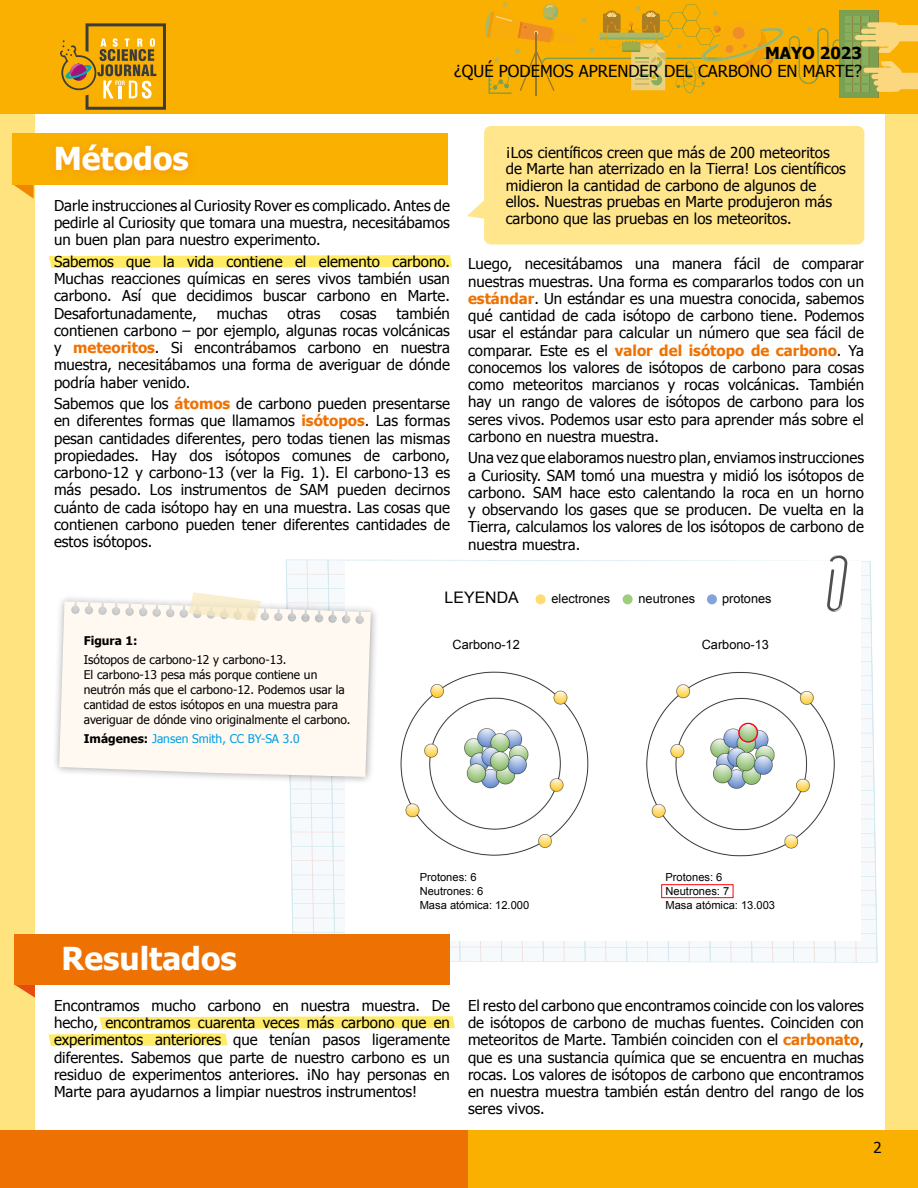
<style>
.page{position:relative;width:918px;height:1188px;background:#fff}
.page>*{position:absolute;margin:0;border:0;box-sizing:border-box;transform-origin:0 0}
.t1{font:700 31.5px "Tahoma";color:#fff}
.t2{font:16.5px "Tahoma";color:#000}
.t3{font:700 16.5px "Tahoma";color:#000}
.t4{font:15.9px "Arial";color:#000}
.t5{font:15px/17.2px "Tahoma";color:#000;text-align:justify}
.t6{font:12.75px "Arial";color:#000}
.t7{font:12px/15px "Tahoma";color:#000}
.t8{font:12px "Tahoma";color:#009fe3}
.t9{font:700 12px "Tahoma";color:#000}
.t10{font:11.1px/14px "Arial";color:#000}
.s1{font-weight:700;color:#ee7203}
.s2{font-weight:700;color:#000}
</style>
<div class="page">
<div style="left:0;top:2px;width:918px;height:1186px;background:#ffe37e"></div>
<div style="left:35px;top:100px;width:849px;height:1044px;background:#fff"></div>
<svg style="left:49px;top:255px;width:403px;height:13px;background:#ffec73"></svg>
<svg style="left:49px;top:1016px;width:406px;height:30px"></svg>
<div style="left:0;top:0;width:918px;height:113px;background:#f9b000"></div>
<svg style="left:839px;top:10px;width:38px;height:88px"></svg>
<div style="left:871px;top:74px;width:24px;height:5px;background:#fbd77f;border-radius:3px"></div>
<svg style="left:878px;top:68px;width:24px;height:24px"></svg>
<div style="left:876px;top:87px;width:18px;height:5px;background:#fbd77f;border-radius:3px"></div>
<div style="left:874px;top:80px;width:24px;height:6px;background:#fbd77f;border-radius:3px"></div>
<div style="left:864px;top:68px;width:24px;height:5px;background:#fbd77f;border-radius:3px"></div>
<svg style="left:881px;top:61px;width:37px;height:28px"></svg>
<svg style="left:876px;top:22px;width:24px;height:25px"></svg>
<div style="left:867px;top:22px;width:24px;height:6px;background:#fbd77f;border-radius:3px"></div>
<div style="left:861px;top:29px;width:24px;height:5px;background:#fbd77f;border-radius:3px"></div>
<div style="left:861px;top:41px;width:24px;height:5px;background:#fbd77f;border-radius:3px"></div>
<div style="left:855px;top:35px;width:24px;height:5px;background:#fbd77f;border-radius:3px"></div>
<svg style="left:879px;top:25px;width:39px;height:28px"></svg>
<hr style="left:536px;top:33px;width:1px;height:63px;background:#313c5b">
<svg style="left:485px;top:2px;width:385px;height:92px"></svg>
<svg style="left:14px;top:185px;width:20px;height:14px"></svg>
<div style="left:13px;top:133px;width:435px;height:52px;background:#f9b000"></div>
<div style="left:47px;top:136px;width:150px;height:44px;background:#f8a902"></div>
<div style="left:451px;top:1131px;width:467px;height:57px;background:#f9b000"></div>
<div style="left:0;top:1131px;width:468px;height:57px;background:#ee7203"></div>
<div style="left:51px;top:594px;width:328px;height:191px;background:#000;opacity:.35"></div>
<svg style="left:59px;top:554px;width:826px;height:408px"></svg>
<svg style="left:60px;top:23px;width:106px;height:87px"></svg>
<div style="left:467px;top:126px;width:397px;height:119px;background:#ffe58b"></div>
<svg style="left:15px;top:985px;width:20px;height:13px"></svg>
<div style="left:14px;top:935px;width:436px;height:50px;background:#ee7203"></div>
<p class="t3" style="left:765px;top:42px;width:98px">MAYO 2023</p>
<p class="t2" style="left:454px;top:60px;width:409px">¿QUÉ PODEMOS APRENDER DEL CARBONO EN MARTE?</p>
<h1 class="t1" style="left:54px;top:137px;width:137px">Métodos</h1>
<p class="t5" style="left:54px;top:196px;width:398px">Darle instrucciones al Curiosity Rover es complicado. Antes de pedirle al Curiosity que tomara una muestra, necesitábamos un buen plan para nuestro experimento.</p>
<p class="t5" style="left:54px;top:252px;width:398px">Sabemos que la vida contiene el elemento carbono.<br>Muchas reacciones químicas en seres vivos también usan carbono. Así que decidimos buscar carbono en Marte.<br>Desafortunadamente,</p>
<p class="t5" style="left:54px;top:304px;width:398px;text-indent:343px">también contienen carbono – por ejemplo, algunas rocas volcánicas y <span class="s1">meteoritos</span>. Si encontrábamos carbono en nuestra muestra, necesitábamos una forma de averiguar de dónde podría haber venido.</p>
<p class="t5" style="left:54px;top:394px;width:398px">Sabemos que los <span class="s1">átomos</span> de carbono pueden presentarse en diferentes formas que llamamos <span class="s1">isótopos</span>. Las formas pesan cantidades diferentes, pero todas tienen las mismas propiedades. Hay dos isótopos comunes de carbono, carbono-12 y carbono-13 (ver la Fig. 1). El carbono-13 es más pesado. Los instrumentos de SAM pueden decirnos cuánto de cada isótopo hay en una muestra. Las cosas que contienen carbono pueden tener diferentes cantidades de estos isótopos.</p>
<p class="t5" style="left:217px;top:304px;width:52px">muchas</p>
<p class="t5" style="left:288px;top:304px;width:34px">otras</p>
<p class="t5" style="left:340px;top:304px;width:38px">cosas</p>
<p class="t5" style="left:506px;top:144px;width:342px;line-height:16.5px;text-align:left">¡Los científicos creen que más de 200 meteoritos de Marte han aterrizado en la Tierra! Los científicos midieron la cantidad de carbono de algunos de ellos. Nuestras pruebas en Marte produjeron más carbono que las pruebas en los meteoritos.</p>
<p class="t5" style="left:468px;top:255px;width:398px">Luego, necesitábamos una manera fácil de comparar nuestras muestras. Una forma es compararlos todos con un <span class="s1">estándar</span>. Un estándar es una muestra conocida, sabemos qué cantidad de cada isótopo de carbono tiene. Podemos usar el estándar para calcular un número que sea fácil de comparar. Este es el <span class="s1">valor del isótopo de carbono</span>. Ya conocemos los valores de isótopos de carbono para cosas como meteoritos marcianos y rocas volcánicas. También hay un rango de valores de isótopos de carbono para los seres vivos. Podemos usar esto para aprender más sobre el carbono en nuestra muestra.</p>
<p class="t5" style="left:468px;top:449px;width:398px">Una vez que elaboramos nuestro plan, enviamos instrucciones a Curiosity. SAM tomó una muestra y midió los isótopos de carbono. SAM hace esto calentando la roca en un horno y observando los gases que se producen. De vuelta en la Tierra, calculamos los valores de los isótopos de carbono de nuestra muestra.</p>
<p class="t9" style="left:84px;top:632px;width:55px">Figura 1:</p>
<p class="t7" style="left:84px;top:652px;width:268px">Isótopos de carbono-12 y carbono-13.<br>El carbono-13 pesa más porque contiene un neutrón más que el carbono-12. Podemos usar la cantidad de estos isótopos en una muestra para averiguar de dónde vino originalmente el carbono.</p>
<p class="t8" style="left:84px;top:731px;width:217px"><span class="s2">Imágenes:</span> Jansen Smith, CC BY-SA 3.0</p>
<p class="t4" style="left:445px;top:587px;width:76px">LEYENDA</p>
<p class="t6" style="left:551px;top:590px;width:60px">electrones</p>
<p class="t6" style="left:639px;top:590px;width:58px">neutrones</p>
<p class="t6" style="left:722px;top:590px;width:51px">protones</p>
<p class="t6" style="left:453px;top:637px;width:69px">Carbono-12</p>
<p class="t6" style="left:702px;top:637px;width:69px">Carbono-13</p>
<p class="t10" style="left:420px;top:870px;width:111px">Protones: 6<br>Neutrones: 6<br>Masa atómica: 12.000</p>
<p class="t10" style="left:666px;top:870px;width:111px">Protones: 6<br>Neutrones: 7<br>Masa atómica: 13.003</p>
<h1 class="t1" style="left:62px;top:937px;width:177px">Resultados</h1>
<p class="t5" style="left:54px;top:996px;width:398px">Encontramos mucho carbono en nuestra muestra. De hecho, encontramos cuarenta veces más carbono que en experimentos anteriores que tenían pasos ligeramente diferentes. Sabemos que parte de nuestro carbono es un residuo de experimentos anteriores. ¡No hay personas en Marte para ayudarnos a limpiar nuestros instrumentos!</p>
<p class="t5" style="left:468px;top:996px;width:398px">El resto del carbono que encontramos coincide con los valores de isótopos de carbono de muchas fuentes. Coinciden con meteoritos de Marte. También coinciden con el <span class="s1">carbonato</span>, que es una sustancia química que se encuentra en muchas rocas. Los valores de isótopos de carbono que encontramos en nuestra muestra también están dentro del rango de los seres vivos.</p>
<p class="t5" style="left:874px;top:1138px;width:10px">2</p>
</div>
